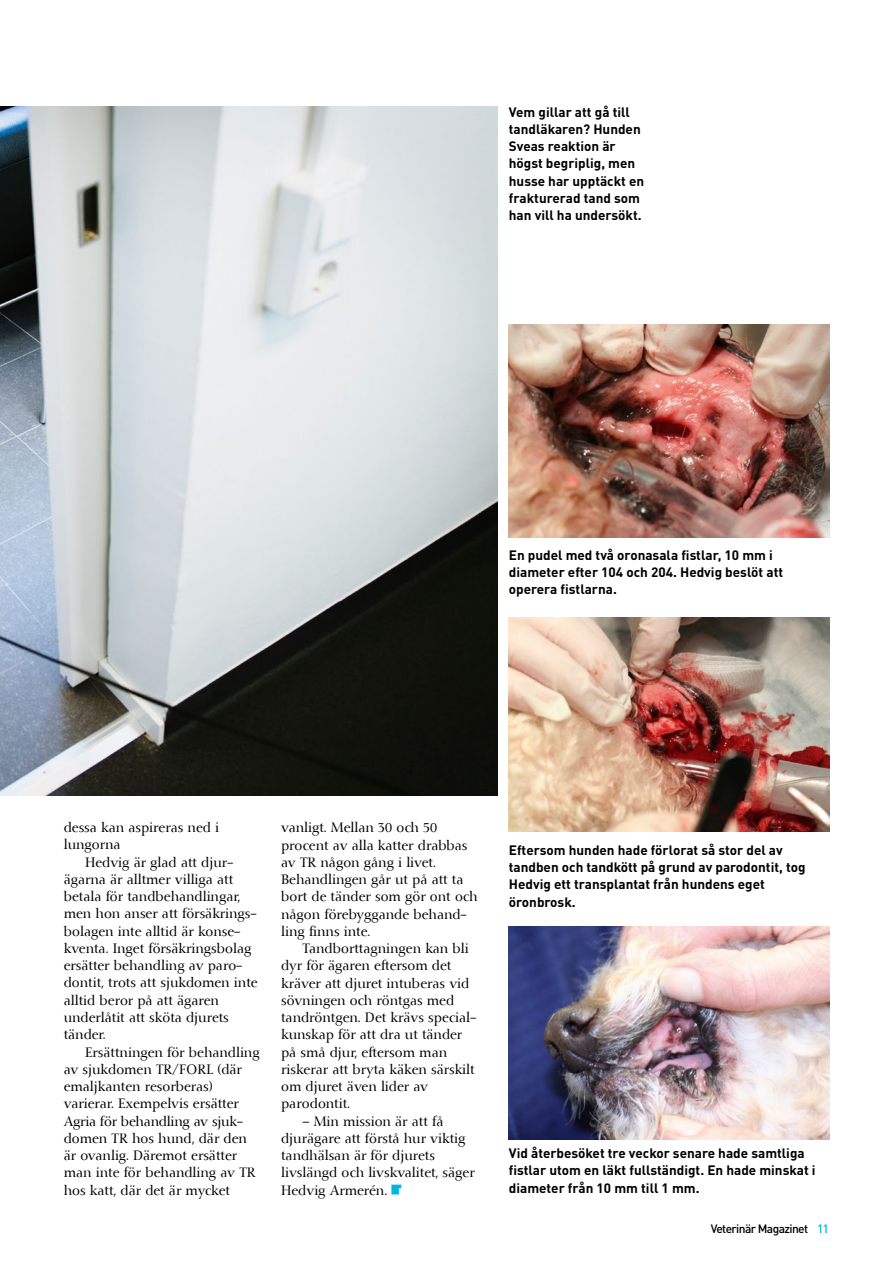
<style>
.page{position:relative;width:893px;height:1263px;background:#fff}
.page>*{position:absolute;margin:0;border:0;box-sizing:border-box;transform-origin:0 0}
.t1{font:13.5px/17.2px "Nofret";color:#000}
.t2{font:700 13.5px/17.2px "DIN Pro";color:#000}
.t3{font:500 12px "DIN Pro";letter-spacing:-.05em;color:#000}
.s1{color:#00b6dd}
</style>
<div class="page">
<svg style="left:391px;top:1184px;width:10px;height:10px"></svg>
<img style="left:509px;top:926px;width:320px;height:213px">
<img style="left:509px;top:324px;width:320px;height:214px">
<img style="left:509px;top:618px;width:320px;height:213px">
<img style="left:0;top:106px;width:497px;height:690px">
<p class="t2" style="left:509px;top:102px;width:137px">Vem gillar att gå till tandläkaren? Hunden<br>Sveas reaktion är högst begriplig, men husse har upptäckt en frakturerad tand som han vill ha undersökt.</p>
<p class="t2" style="left:509px;top:544px;width:276px">En pudel med två oronasala fistlar, 10 mm i diameter efter 104 och 204. Hedvig beslöt att operera fistlarna.</p>
<p class="t1" style="left:64px;top:819px;width:157px">dessa kan aspireras ned i lungorna</p>
<p class="t1" style="left:64px;top:854px;width:195px;text-indent:21px">Hedvig är glad att djur&shy;ägarna är alltmer villiga att betala för tandbehandlingar, men hon anser att försäkrings&shy;bolagen inte alltid är konse&shy;kventa. Inget försäkringsbolag ersätter behandling av paro&shy;dontit, trots att sjukdomen inte alltid beror på att ägaren underlåtit att sköta djurets tänder.</p>
<p class="t1" style="left:64px;top:1043px;width:197px;text-indent:21px">Ersättningen för behandling av sjukdomen TR/FORL (där emaljkanten resorberas) varierar. Exempelvis ersätter<br>Agria för behandling av sjuk&shy;domen TR hos hund, där den är ovanlig. Däremot ersätter man inte för behandling av TR hos katt, där det är mycket</p>
<p class="t1" style="left:281px;top:819px;width:198px">vanligt. Mellan 30 och 50 procent av alla katter drabbas av TR någon gång i livet.<br>Behandlingen går ut på att ta bort de tänder som gör ont och någon förebyggande behand&shy;ling finns inte.</p>
<p class="t1" style="left:281px;top:940px;width:197px;text-indent:21px">Tandborttagningen kan bli dyr för ägaren eftersom det kräver att djuret intuberas vid sövningen och röntgas med tandröntgen. Det krävs special&shy;kunskap för att dra ut tänder på små djur, eftersom man riskerar att bryta käken särskilt om djuret även lider av parodontit.</p>
<p class="t1" style="left:281px;top:1112px;width:195px;text-indent:21px">– Min mission är att få djurägare att förstå hur viktig tandhälsan är för djurets livslängd och livskvalitet, säger<br>Hedvig Armerén.</p>
<p class="t2" style="left:509px;top:840px;width:298px">Eftersom hunden hade förlorat så stor del av tandben och tandkött på grund av parodontit, tog Hedvig ett transplantat från hundens eget öronbrosk.</p>
<p class="t2" style="left:509px;top:1143px;width:308px">Vid återbesöket tre veckor senare hade samtliga fistlar utom en läkt fullständigt. En hade minskat i diameter från 10 mm till 1 mm.</p>
<p class="t3" style="left:711px;top:1221px;width:120px">Veterinär Magazinet <span class="s1">11</span></p>
</div>
